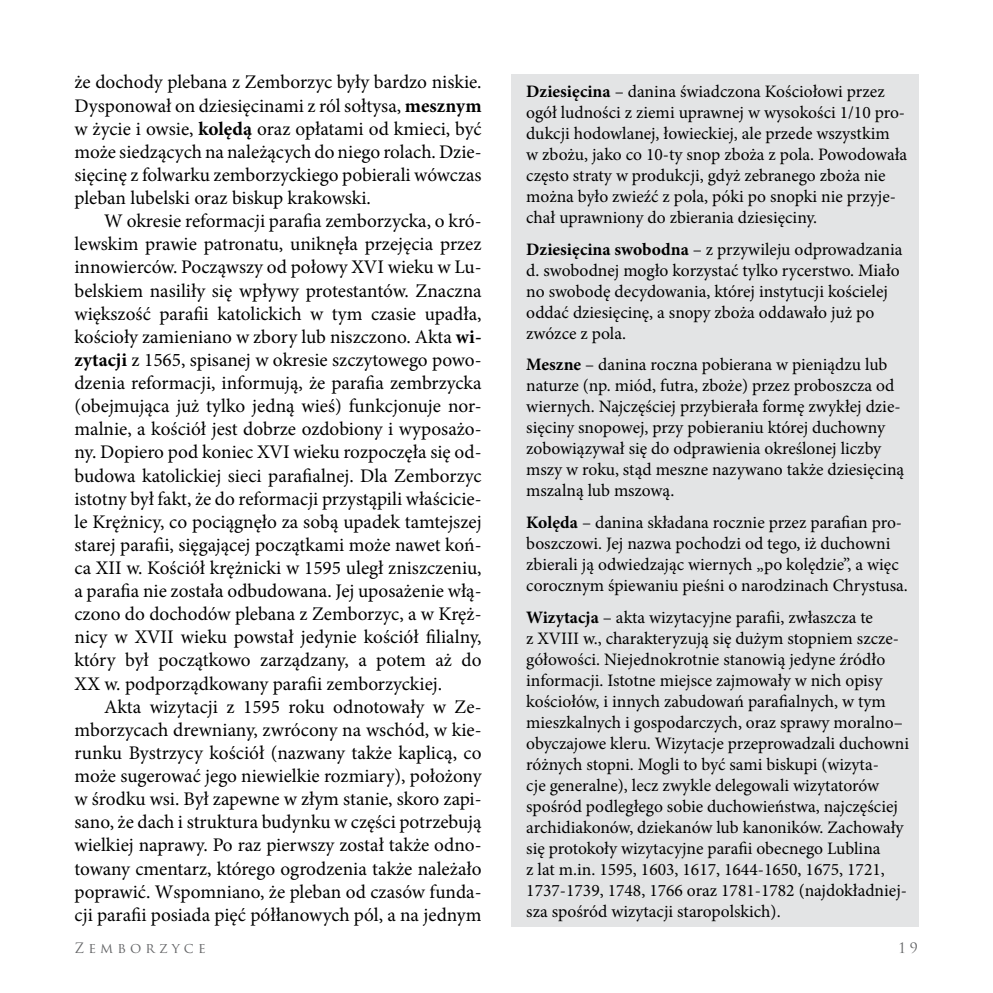
<style>
.page{position:relative;width:993px;height:993px;background:#fff}
.page>*{position:absolute;margin:0;border:0;box-sizing:border-box;transform-origin:0 0}
.t1{font:19.25px/23.1px "Minion Pro";color:#000;text-align:justify}
.t2{font:17.5px/21px "Minion Pro";color:#000}
.t3{font:14px "Trajan Pro";letter-spacing:.3em;color:#646567}
.s1{font-weight:700}
</style>
<div class="page">
<div style="left:511px;top:74px;width:407px;height:852px;background:#e3e4e5"></div>
<p class="t1" style="left:74px;top:71px;width:408px">że dochody plebana z Zemborzyc były bardzo niskie.<br>Dysponował on dziesięcinami z ról sołtysa, <span class="s1">mesznym </span>w życie i owsie, <span class="s1">kolędą</span> oraz opłatami od kmieci, być może siedzących na należących do niego rolach. Dzie&shy;sięcinę z folwarku zemborzyckiego pobierali wówczas pleban lubelski oraz biskup krakowski.</p>
<p class="t1" style="left:74px;top:209px;width:408px;text-indent:30px">W okresie reformacji parafia zemborzycka, o kró&shy;lewskim prawie patronatu, uniknęła przejęcia przez innowierców. Począwszy od połowy XVI wieku w Lu&shy;belskiem nasiliły się wpływy protestantów. Znaczna większość parafii katolickich w tym czasie upadła, kościoły zamieniano w zbory lub niszczono. Akta <span class="s1">wi&shy;zytacji</span> z 1565, spisanej w okresie szczytowego powo&shy;dzenia reformacji, informują, że parafia zembrzycka (obejmująca już tylko jedną wieś) funkcjonuje nor&shy;malnie, a kościół jest dobrze ozdobiony i wyposażo&shy;ny. Dopiero pod koniec XVI wieku rozpoczęła się od&shy;budowa katolickiej sieci parafialnej. Dla Zemborzyc istotny był fakt, że do reformacji przystąpili właścicie&shy;le Krężnicy, co pociągnęło za sobą upadek tamtejszej starej parafii, sięgającej początkami może nawet koń&shy;ca XII w. Kościół krężnicki w 1595 uległ zniszczeniu, a parafia nie została odbudowana. Jej uposażenie włą&shy;czono do dochodów plebana z Zemborzyc, a w Kręż&shy;nicy w XVII wieku powstał jedynie kościół filialny, który był początkowo zarządzany, a potem aż do XX w. podporządkowany parafii zemborzyckiej.</p>
<p class="t1" style="left:74px;top:695px;width:408px;text-indent:30px">Akta wizytacji z 1595 roku odnotowały w Ze&shy;mborzycach drewniany, zwrócony na wschód, w kie&shy;runku Bystrzycy kościół (nazwany także kaplicą, co może sugerować jego niewielkie rozmiary), położony w środku wsi. Był zapewne w złym stanie, skoro zapi&shy;sano, że dach i struktura budynku w części potrzebują wielkiej naprawy. Po raz pierwszy został także odno&shy;towany cmentarz, którego ogrodzenia także należało poprawić. Wspomniano, że pleban od czasów funda&shy;cji parafii posiada pięć półłanowych pól, a na jednym</p>
<p class="t2" style="left:526px;top:81px;width:382px"><span class="s1">Dziesięcina</span> – danina świadczona Kościołowi przez ogół ludności z ziemi uprawnej w wysokości 1/10 pro&shy;dukcji hodowlanej, łowieckiej, ale przede wszystkim<br>w zbożu, jako co 10-ty snop zboża z pola. Powodowała często straty w produkcji, gdyż zebranego zboża nie można było zwieźć z pola, póki po snopki nie przyje&shy;chał uprawniony do zbierania dziesięciny.</p>
<p class="t2" style="left:526px;top:239px;width:377px"><span class="s1">Dziesięcina swobodna</span> – z przywileju odprowadzania d. swobodnej mogło korzystać tylko rycerstwo. Miało no swobodę decydowania, której instytucji kościelej oddać dziesięcinę, a snopy zboża oddawało już po zwózce z pola.</p>
<p class="t2" style="left:526px;top:354px;width:379px"><span class="s1">Meszne</span> – danina roczna pobierana w pieniądzu lub naturze (np. miód, futra, zboże) przez proboszcza od wiernych. Najczęściej przybierała formę zwykłej dzie&shy;sięciny snopowej, przy pobieraniu której duchowny zobowiązywał się do odprawienia określonej liczby mszy w roku, stąd meszne nazywano także dziesięciną mszalną lub mszową.</p>
<p class="t2" style="left:526px;top:512px;width:383px"><span class="s1">Kolęda</span> – danina składana rocznie przez parafian pro&shy;boszczowi. Jej nazwa pochodzi od tego, iż duchowni zbierali ją odwiedzając wiernych „po kolędzie”, a więc corocznym śpiewaniu pieśni o narodzinach Chrystusa.</p>
<p class="t2" style="left:526px;top:606px;width:384px"><span class="s1">Wizytacja</span> – akta wizytacyjne parafii, zwłaszcza te<br>z XVIII w., charakteryzują się dużym stopniem szcze&shy;gółowości. Niejednokrotnie stanowią jedyne źródło informacji. Istotne miejsce zajmowały w nich opisy kościołów, i innych zabudowań parafialnych, w tym mieszkalnych i gospodarczych, oraz sprawy moralno– obyczajowe kleru. Wizytacje przeprowadzali duchowni różnych stopni. Mogli to być sami biskupi (wizyta-<br>cje generalne), lecz zwykle delegowali wizytatorów spośród podległego sobie duchowieństwa, najczęściej archidiakonów, dziekanów lub kanoników. Zachowały się protokoły wizytacyjne parafii obecnego Lublina<br>z lat m.in. 1595, 1603, 1617, 1644-1650, 1675, 1721, 1737-1739, 1748, 1766 oraz 1781-1782 (najdokładniej&shy;sza spośród wizytacji staropolskich).</p>
<p class="t3" style="left:74px;top:939px;width:133px">Zemborzyce</p>
<p class="t3" style="left:898px;top:939px;width:21px">1 9</p>
</div>
